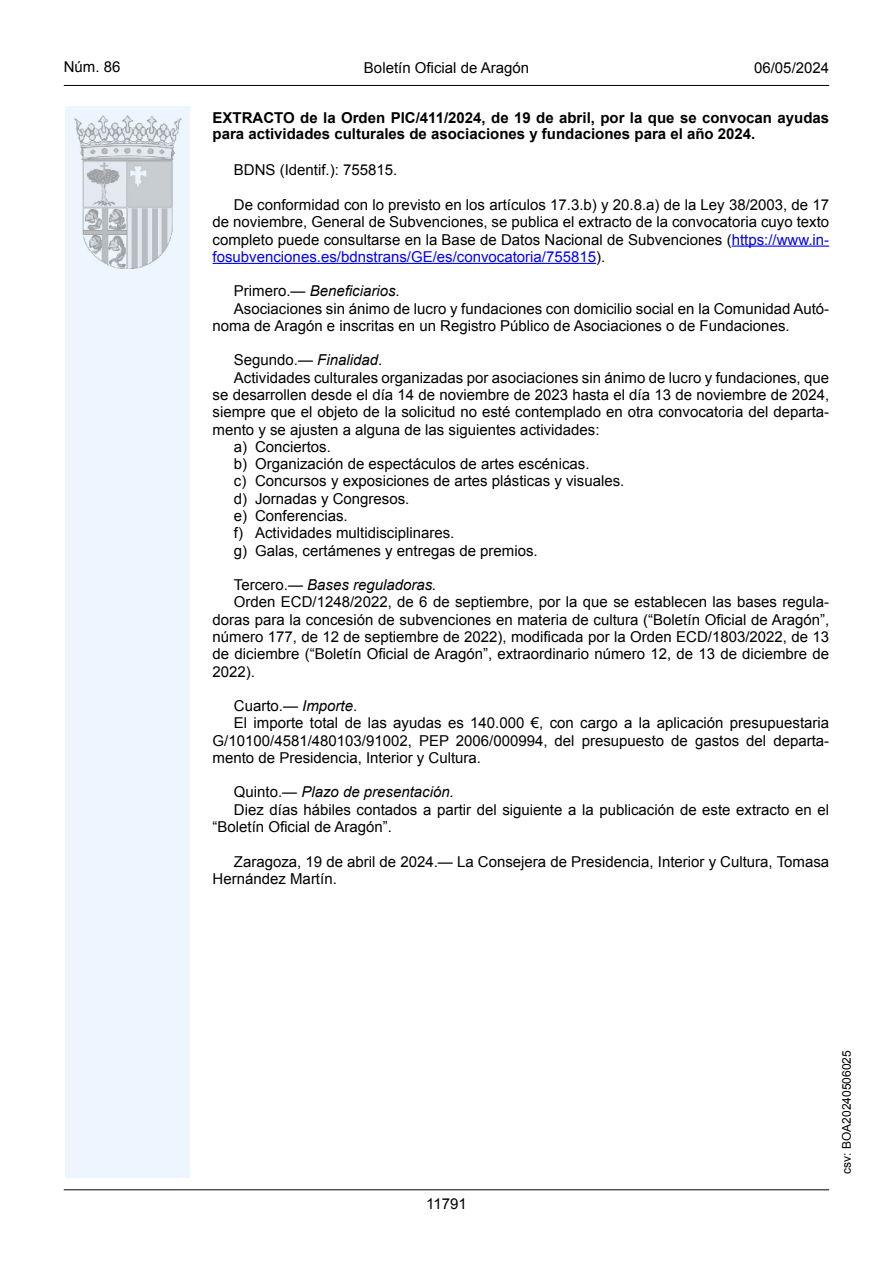
<style>
.page{position:relative;width:893px;height:1263px;background:#fff}
.page>*{position:absolute;margin:0;border:0;box-sizing:border-box;transform-origin:0 0}
.inicio_de_parrafo{font:15px/17.2px "Arial";color:#000;text-align:justify}
.Sangrado_01{font:15px "Arial";color:#000}
.Titulo_text{font:700 15px/16.5px "Arial";color:#000}
.inicio_de_parrafo-2{font:italic 15px "Arial";color:#000}
.estilo_head-c{font:15px "Arial";color:#000}
.estilo_head-d{font:15px "Arial MT2";color:#000}
.estilo_head-i{font:15px "Arial MT2";color:#000}
.numero_pagina{font:15px "Arial MT2";color:#000}
.estilo_head-i-2{font:12px "Arial MT2";color:#000}
.s1{color:#0000fa}
.s2{font-style:normal}
.s3{font-family:"Arial MT2";font-style:normal}
.s4{font-style:italic}
.s5{font-family:"Arial MT2"}
</style>
<div class="page">
<div style="left:65px;top:106px;width:125px;height:1072px;background:#edf6fe"></div>
<img style="left:75px;top:115px;width:106px;height:153px">
<hr style="left:64px;top:85px;width:765px;height:1px;background:#000">
<hr style="left:64px;top:1189px;width:765px;height:1px;background:#000">
<hr style="left:732px;top:246px;width:97px;height:1px;background:#0000fa">
<hr style="left:213px;top:263px;width:383px;height:1px;background:#0000fa">
<p class="estilo_head-i" style="left:64px;top:57px;width:58px">Núm. 86</p>
<p class="estilo_head-c" style="left:364px;top:57px;width:167px">Boletín Oficial de Aragón</p>
<p class="estilo_head-d" style="left:754px;top:57px;width:77px">06/05/2024</p>
<p class="Titulo_text" style="left:213px;top:110px;width:618px">EXTRACTO de la Orden PIC/411/2024, de 19 de abril, por la que se convocan ayudas para actividades culturales de asociaciones y fundaciones para el año 2024.</p>
<p class="inicio_de_parrafo" style="left:234px;top:162px;width:165px">BDNS (Identif.): 755815.</p>
<p class="inicio_de_parrafo" style="left:213px;top:196px;width:618px;text-indent:21px">De conformidad con lo previsto en los artículos 17.3.b) y 20.8.a) de la Ley 38/2003, de 17 de noviembre, General de Subvenciones, se publica el extracto de la convocatoria cuyo texto completo puede consultarse en la Base de Datos Nacional de Subvenciones (<span class="s1">https://www.in&shy;fosubvenciones.es/bdnstrans/GE/es/convocatoria/755815</span>).</p>
<p class="inicio_de_parrafo-2" style="left:234px;top:281px;width:167px"><span class="s2">Primero.—</span> Beneficiarios<span class="s3">.</span></p>
<p class="inicio_de_parrafo" style="left:213px;top:300px;width:618px;text-indent:21px">Asociaciones sin ánimo de lucro y fundaciones con domicilio social en la Comunidad Autó&shy;noma de Aragón e inscritas en un Registro Público de Asociaciones o de Fundaciones.</p>
<p class="inicio_de_parrafo" style="left:234px;top:352px;width:150px">Segundo.— <span class="s4">Finalidad</span><span class="s5">.</span></p>
<p class="inicio_de_parrafo" style="left:213px;top:369px;width:618px;text-indent:21px">Actividades culturales organizadas por asociaciones sin ánimo de lucro y fundaciones, que se desarrollen desde el día 14 de noviembre de 2023 hasta el día 13 de noviembre de 2024, siempre que el objeto de la solicitud no esté contemplado en otra convocatoria del departa&shy;mento y se ajusten a alguna de las siguientes actividades:</p>
<p class="Sangrado_01" style="left:234px;top:437px;width:99px">a) Conciertos.</p>
<p class="Sangrado_01" style="left:234px;top:454px;width:357px">b) Organización de espectáculos de artes escénicas.</p>
<p class="Sangrado_01" style="left:234px;top:471px;width:392px">c) Concursos y exposiciones de artes plásticas y visuales.</p>
<p class="Sangrado_01" style="left:234px;top:489px;width:177px">d) Jornadas y Congresos.</p>
<p class="Sangrado_01" style="left:234px;top:506px;width:115px">e) Conferencias.</p>
<p class="Sangrado_01" style="left:234px;top:523px;width:222px">f) Actividades multidisciplinares.</p>
<p class="Sangrado_01" style="left:234px;top:540px;width:305px">g) Galas, certámenes y entregas de premios.</p>
<p class="inicio_de_parrafo-2" style="left:234px;top:575px;width:204px"><span class="s2">Tercero.—</span> Bases reguladoras.</p>
<p class="inicio_de_parrafo" style="left:213px;top:594px;width:618px;text-indent:21px">Orden ECD/1248/2022, de 6 de septiembre, por la que se establecen las bases regula&shy;doras para la concesión de subvenciones en materia de cultura (“Boletín Oficial de Aragón”, número 177, de 12 de septiembre de 2022), modificada por la Orden ECD/1803/2022, de 13 de diciembre (“Boletín Oficial de Aragón”, extraordinario número 12, de 13 de diciembre de 2022).</p>
<p class="inicio_de_parrafo" style="left:234px;top:697px;width:125px">Cuarto.— <span class="s4">Importe</span><span class="s5">.</span></p>
<p class="inicio_de_parrafo" style="left:213px;top:715px;width:618px;text-indent:21px">El importe total de las ayudas es 140.000 €, con cargo a la aplicación presupuestaria G/10100/4581/480103/91002, PEP 2006/000994, del presupuesto de gastos del departa&shy;mento de Presidencia, Interior y Cultura.</p>
<p class="inicio_de_parrafo-2" style="left:234px;top:782px;width:222px"><span class="s2">Quinto.—</span> Plazo de presentación.</p>
<p class="inicio_de_parrafo" style="left:213px;top:801px;width:618px;text-indent:21px">Diez días hábiles contados a partir del siguiente a la publicación de este extracto en el “Boletín Oficial de Aragón”.</p>
<p class="inicio_de_parrafo" style="left:213px;top:853px;width:618px;text-indent:21px">Zaragoza, 19 de abril de 2024.— La Consejera de Presidencia, Interior y Cultura, Tomasa<br>Hernández Martín.</p>
<p class="numero_pagina" style="left:426px;top:1194px;width:42px">11791</p>
<p class="estilo_head-i-2" style="left:839px;top:1174px;width:125px;rotate:-90deg">csv: BOA20240506025</p>
</div>
